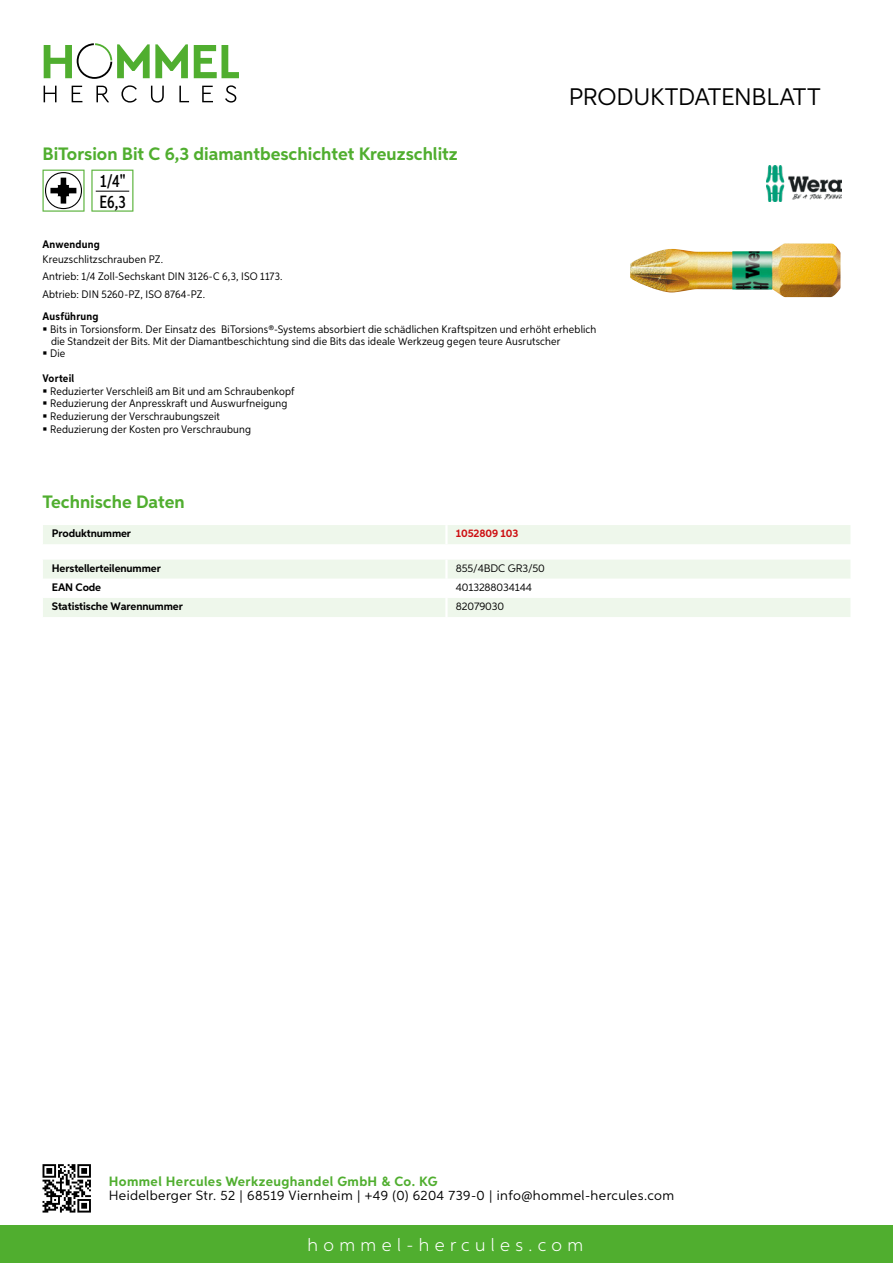
<style>
.page{position:relative;width:893px;height:1263px;background:#fff}
.page>*{position:absolute;margin:0;border:0;box-sizing:border-box;transform-origin:0 0}
.t1{font:24px "Aspira";letter-spacing:-.01em;color:#000}
.t2{font:700 18px "Aspira";color:#50ae2f}
.t3{font:300 18px "Aspira";letter-spacing:.3em;color:#fff}
.t4{font:500 17.85px/20.4px "Aspira XX Nar";color:#000}
.t5{font:13.5px "Aspira";letter-spacing:.03em;color:#000}
.t6{font:700 13.5px "Aspira";letter-spacing:.03em;color:#50ae2f}
.t7{font:10.95px/12.8px "Aspira Nar";letter-spacing:.015em;color:#000}
.t8{font:700 10.95px "Aspira";letter-spacing:-.01em;color:#000}
.t9{font:10.95px "Aspira";letter-spacing:-.01em;color:#000}
.t10{font:700 10.95px "Aspira Nar";letter-spacing:.02em;color:#000}
.t11{font:700 10.95px "Aspira";letter-spacing:-.01em;color:#cd1013}
</style>
<div class="page">
<div style="left:0;top:1226px;width:893px;height:37px;background:#50ae2f"></div>
<svg style="left:43px;top:1164px;width:48px;height:48px"></svg>
<svg style="left:194px;top:45px;width:45px;height:33px"></svg>
<svg style="left:44px;top:43px;width:144px;height:36px"></svg>
<svg style="left:44px;top:86px;width:13px;height:16px"></svg>
<svg style="left:72px;top:86px;width:10px;height:16px"></svg>
<svg style="left:96px;top:86px;width:13px;height:16px"></svg>
<svg style="left:121px;top:85px;width:16px;height:18px"></svg>
<svg style="left:151px;top:86px;width:13px;height:17px"></svg>
<svg style="left:179px;top:86px;width:10px;height:16px"></svg>
<svg style="left:202px;top:86px;width:11px;height:16px"></svg>
<svg style="left:225px;top:85px;width:11px;height:18px"></svg>
<div style="left:43px;top:525px;width:807px;height:19px;background:#eef7eb"></div>
<hr style="left:445px;top:525px;width:3px;height:19px;background:#fff">
<svg style="left:43px;top:560px;width:807px;height:57px"></svg>
<hr style="left:445px;top:598px;width:3px;height:19px;background:#fff">
<svg style="left:43px;top:170px;width:42px;height:42px"></svg>
<svg style="left:91px;top:170px;width:42px;height:42px"></svg>
<hr style="left:96px;top:191px;width:33px;height:1px;background:#000">
<img style="left:630px;top:243px;width:211px;height:54px">
<img style="left:766px;top:166px;width:76px;height:36px">
<h2 class="t2" style="left:43px;top:142px;width:417px">BiTorsion Bit C 6,3 diamantbeschichtet Kreuzschlitz</h2>
<h3 class="t4" style="left:100px;top:171px;width:28px">1/4"<br>E6,3</h3>
<h1 class="t1" style="left:569px;top:82px;width:253px">Produktdatenblatt</h1>
<p class="t10" style="left:43px;top:237px;width:59px">Anwendung</p>
<p class="t7" style="left:43px;top:250px;width:242px;line-height:17.5px">Kreuzschlitzschrauben PZ.<br>Antrieb: 1/4 Zoll-Sechskant DIN 3126-C 6,3, ISO 1173.<br>Abtrieb: DIN 5260-PZ, ISO 8764-PZ.</p>
<p class="t10" style="left:43px;top:309px;width:58px">Ausführung</p>
<p class="t7" style="left:50px;top:322px;width:548px">Bits in Torsionsform. Der Einsatz des BiTorsions®-Systems absorbiert die schädlichen Kraftspitzen und erhöht erheblich die Standzeit der Bits. Mit der Diamantbeschichtung sind die Bits das ideale Werkzeug gegen teure Ausrutscher<br>Die</p>
<p class="t10" style="left:43px;top:371px;width:33px">Vorteil</p>
<p class="t7" style="left:50px;top:384px;width:246px">Reduzierter Verschleiß am Bit und am Schraubenkopf Reduzierung der Anpresskraft und Auswurfneigung Reduzierung der Verschraubungszeit<br>Reduzierung der Kosten pro Verschraubung</p>
<h2 class="t2" style="left:43px;top:491px;width:144px">Technische Daten</h2>
<p class="t8" style="left:52px;top:526px;width:81px">Produktnummer</p>
<p class="t11" style="left:456px;top:526px;width:64px">1052809 103</p>
<p class="t8" style="left:52px;top:561px;width:111px">Herstellerteilenummer</p>
<p class="t9" style="left:456px;top:561px;width:91px">855/4BDC GR3/50</p>
<p class="t8" style="left:52px;top:580px;width:51px">EAN Code</p>
<p class="t9" style="left:456px;top:580px;width:78px">4013288034144</p>
<p class="t8" style="left:52px;top:599px;width:132px">Statistische Warennummer</p>
<p class="t9" style="left:456px;top:599px;width:50px">82079030</p>
<p class="t6" style="left:109px;top:1172px;width:330px">Hommel Hercules Werkzeughandel GmbH &amp; Co. KG</p>
<p class="t5" style="left:109px;top:1187px;width:567px">Heidelberger Str. 52 | 68519 Viernheim | +49 (0) 6204 739-0 | info@hommel-hercules.com</p>
<h2 class="t3" style="left:307px;top:1234px;width:277px">hommel-hercules.com</h2>
</div>
